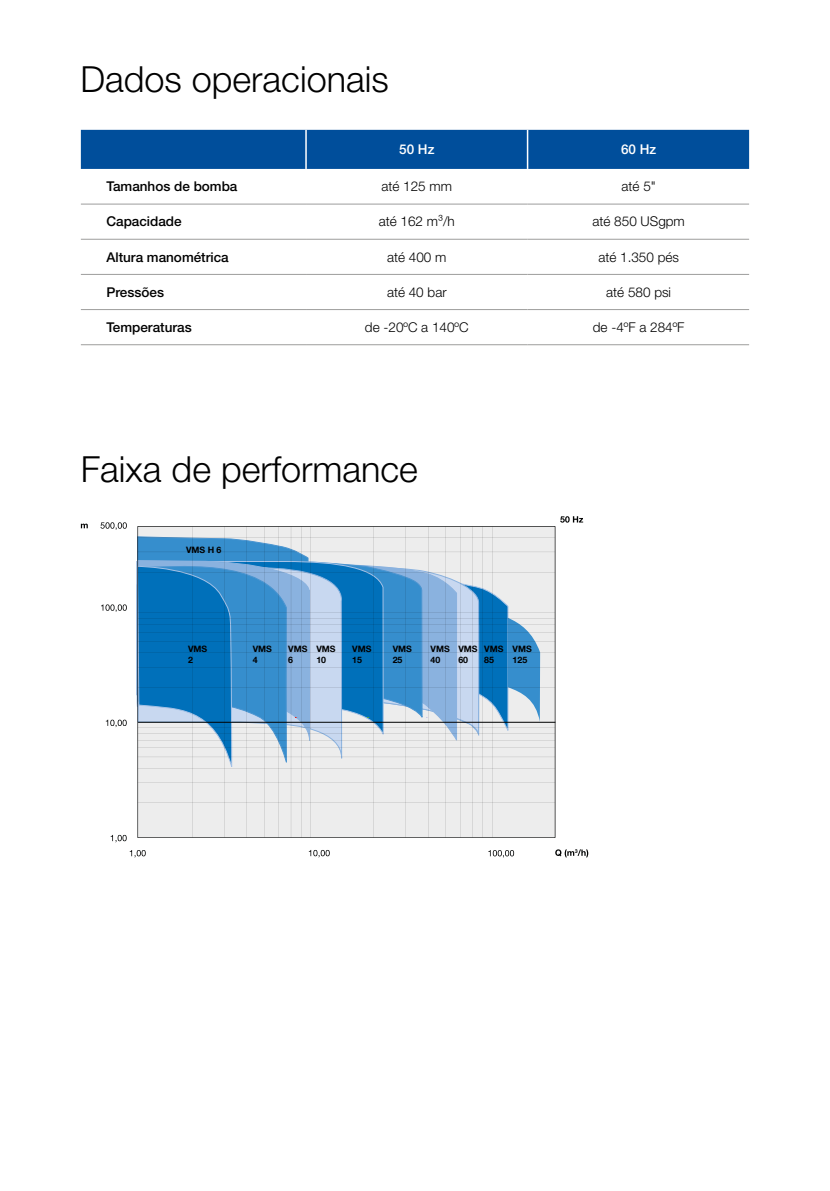
<style>
.page{position:relative;width:830px;height:1191px;background:#fff}
.page>*{position:absolute;margin:0;border:0;box-sizing:border-box;transform-origin:0 0}
.t1{font:300 36px "Helvetica Neue LT Pro";color:#000}
.Table_text_center{font:300 13.5px "Helvetica Neue LT Pro";color:#000}
.Table_row_title{font:500 13.5px "Helvetica Neue LT Pro";color:#000}
.Table_column_title_c{font:500 13.5px "Helvetica Neue LT Pro";color:#fff}
.t2{font:700 8.85px/10.5px "Helvetica Neue LT Com";color:#000}
</style>
<div class="page">
<div style="left:81px;top:130px;width:667px;height:39px;background:#004e9b"></div>
<hr style="left:305px;top:130px;width:1px;height:39px;background:#fff">
<hr style="left:526px;top:130px;width:2px;height:39px;background:#fff">
<hr style="left:81px;top:204px;width:225px;height:1px;background:#9d9d9c">
<hr style="left:306px;top:204px;width:221px;height:1px;background:#9d9d9c">
<hr style="left:527px;top:204px;width:221px;height:1px;background:#9d9d9c">
<hr style="left:81px;top:239px;width:225px;height:1px;background:#9d9d9c">
<hr style="left:306px;top:239px;width:221px;height:1px;background:#9d9d9c">
<hr style="left:527px;top:239px;width:221px;height:1px;background:#9d9d9c">
<hr style="left:81px;top:274px;width:225px;height:1px;background:#9d9d9c">
<hr style="left:306px;top:274px;width:221px;height:1px;background:#9d9d9c">
<hr style="left:527px;top:274px;width:221px;height:1px;background:#9d9d9c">
<hr style="left:81px;top:309px;width:225px;height:1px;background:#9d9d9c">
<hr style="left:306px;top:309px;width:221px;height:1px;background:#9d9d9c">
<hr style="left:527px;top:309px;width:221px;height:1px;background:#9d9d9c">
<hr style="left:81px;top:344px;width:225px;height:1px;background:#9d9d9c">
<hr style="left:306px;top:344px;width:221px;height:1px;background:#9d9d9c">
<hr style="left:527px;top:344px;width:221px;height:1px;background:#9d9d9c">
<svg style="left:137px;top:526px;width:418px;height:312px;background:#99beda"></svg>
<svg style="left:101px;top:604px;width:26px;height:8px"></svg>
<svg style="left:106px;top:719px;width:21px;height:8px"></svg>
<svg style="left:111px;top:835px;width:16px;height:7px"></svg>
<svg style="left:130px;top:850px;width:16px;height:7px"></svg>
<svg style="left:309px;top:850px;width:20px;height:7px"></svg>
<svg style="left:488px;top:850px;width:26px;height:7px"></svg>
<svg style="left:81px;top:523px;width:7px;height:5px"></svg>
<svg style="left:555px;top:849px;width:33px;height:8px"></svg>
<svg style="left:560px;top:516px;width:23px;height:6px"></svg>
<svg style="left:100px;top:522px;width:27px;height:8px"></svg>
<p class="t1" style="left:80px;top:57px;width:310px">Dados operacionais</p>
<p class="Table_column_title_c" style="left:399px;top:141px;width:37px">50 Hz</p>
<p class="Table_column_title_c" style="left:620px;top:141px;width:37px">60 Hz</p>
<p class="Table_row_title" style="left:106px;top:178px;width:132px">Tamanhos de bomba</p>
<p class="Table_text_center" style="left:381px;top:178px;width:72px">até 125 mm</p>
<p class="Table_text_center" style="left:621px;top:178px;width:36px">até 5"</p>
<p class="Table_row_title" style="left:106px;top:213px;width:77px">Capacidade</p>
<p class="Table_text_center" style="left:378px;top:213px;width:78px">até 162 m³/h</p>
<p class="Table_text_center" style="left:592px;top:213px;width:94px">até 850 USgpm</p>
<p class="Table_row_title" style="left:106px;top:249px;width:124px">Altura manométrica</p>
<p class="Table_text_center" style="left:387px;top:249px;width:61px">até 400 m</p>
<p class="Table_text_center" style="left:598px;top:249px;width:82px">até 1.350 pés</p>
<p class="Table_row_title" style="left:106px;top:284px;width:59px">Pressões</p>
<p class="Table_text_center" style="left:387px;top:284px;width:61px">até 40 bar</p>
<p class="Table_text_center" style="left:606px;top:284px;width:66px">até 580 psi</p>
<p class="Table_row_title" style="left:106px;top:319px;width:87px">Temperaturas</p>
<p class="Table_text_center" style="left:365px;top:319px;width:105px">de -20ºC a 140ºC</p>
<p class="Table_text_center" style="left:592px;top:319px;width:93px">de -4ºF a 284ºF</p>
<p class="t1" style="left:81px;top:447px;width:338px">Faixa de performance</p>
<p class="t2" style="left:186px;top:544px;width:37px">VMS H 6</p>
<p class="t2" style="left:188px;top:644px;width:21px">VMS<br>2</p>
<p class="t2" style="left:252px;top:644px;width:21px">VMS<br>4</p>
<p class="t2" style="left:352px;top:644px;width:21px">VMS<br>15</p>
<p class="t2" style="left:288px;top:644px;width:21px">VMS<br>6</p>
<p class="t2" style="left:484px;top:644px;width:21px">VMS<br>85</p>
<p class="t2" style="left:512px;top:644px;width:21px">VMS<br>125</p>
<p class="t2" style="left:316px;top:644px;width:21px">VMS<br>10</p>
<p class="t2" style="left:392px;top:644px;width:21px">VMS<br>25</p>
<p class="t2" style="left:430px;top:644px;width:21px">VMS<br>40</p>
<p class="t2" style="left:458px;top:644px;width:21px">VMS<br>60</p>
</div>
